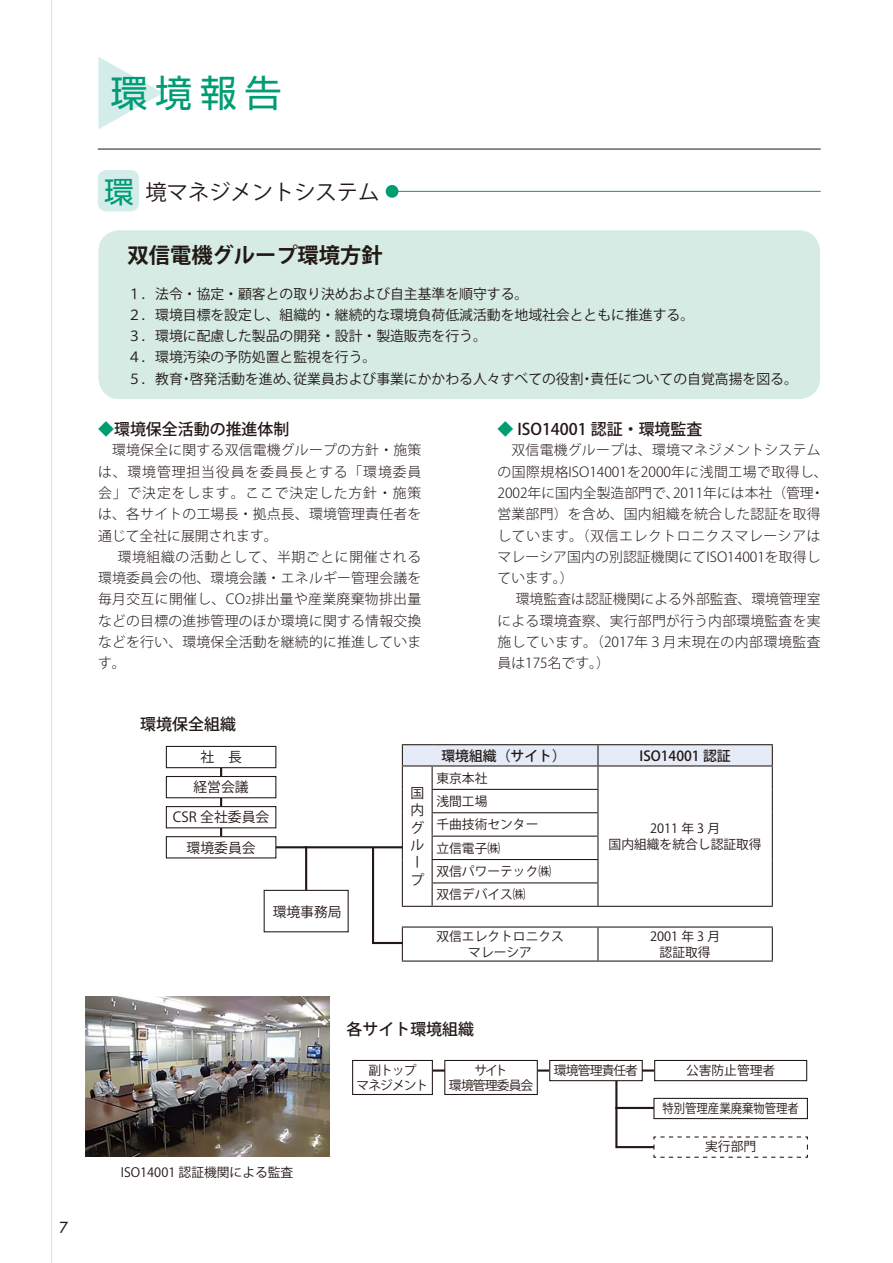
<style>
.page{position:relative;width:893px;height:1263px;background:#fff}
.page>*{position:absolute;margin:0;border:0;box-sizing:border-box;transform-origin:0 0}
.t1{font:37.2px "Shin Go Pro";color:#009c74}
.t2{font:700 21.3px "Koz Go Pro";color:#221815}
.t3{font:21.3px "Koz Go Pro";color:#221815}
.t4{font:500 15.9px "Koz Go Pro";color:#221815}
.t5{font:500 14.85px "Futura Std";color:#221815}
.t6{font:300 13.8px/21.3px "Koz Go Pro";letter-spacing:.02em;color:#221815}
.t7{font:13.8px/17.2px "Koz Go Pro";color:#221815}
.t8{font:500 13.8px "Koz Go Pro";color:#221815}
.t9{font:12.75px/23.4px "Koz Go Pro";color:#221815;text-align:center}
.t10{font:12.75px "Koz Go Pro";color:#221815;scale:.89 1}
.t11{font:12.75px/14.9px "Koz Go Pro";letter-spacing:-.075em;color:#221815;text-align:center}
.t12{font:12.75px/14.9px "Koz Go Pro";letter-spacing:-.07em;color:#221815;text-align:center}
.t13{font:12.75px "Koz Go Pro";letter-spacing:-.065em;color:#221815}
.s1{font-family:"Shin Go Pro";font-size:29.7px;color:#009c74}
.s2{color:#009c74}
.s3{font-size:10.65px}
</style>
<div class="page">
<div style="left:98px;top:170px;width:41px;height:41px;background:#d4ecea;border-radius:9px"></div>
<svg style="left:98px;top:57px;width:65px;height:72px"></svg>
<hr style="left:51px;top:0;width:1px;height:1263px;background:#d4ecea">
<div style="left:98px;top:230px;width:722px;height:169px;background:#d5ebe3;border-radius:21px"></div>
<hr style="left:220px;top:759px;width:2px;height:88px;background:#221815">
<img style="left:85px;top:997px;width:244px;height:160px">
<hr style="left:252px;top:846px;width:165px;height:2px;background:#221815">
<div style="left:166px;top:746px;width:110px;height:22px;background:#fff"></div>
<div style="left:166px;top:746px;width:110px;height:22px;border:1px solid #221815"></div>
<div style="left:166px;top:776px;width:110px;height:22px;background:#fff"></div>
<div style="left:166px;top:776px;width:110px;height:22px;border:1px solid #221815"></div>
<div style="left:166px;top:806px;width:110px;height:22px;background:#fff"></div>
<div style="left:166px;top:806px;width:110px;height:22px;border:1px solid #221815"></div>
<div style="left:166px;top:837px;width:110px;height:21px;background:#fff"></div>
<div style="left:166px;top:836px;width:110px;height:22px;border:1px solid #221815"></div>
<hr style="left:425px;top:1069px;width:237px;height:2px;background:#221815">
<div style="left:654px;top:1060px;width:153px;height:21px;border:1px solid #221815"></div>
<svg style="left:614px;top:1068px;width:194px;height:90px"></svg>
<div style="left:353px;top:1060px;width:79px;height:34px;background:#fff"></div>
<div style="left:352px;top:1060px;width:81px;height:35px;border:1px solid #221815"></div>
<div style="left:445px;top:1060px;width:92px;height:34px;background:#fff"></div>
<div style="left:444px;top:1060px;width:94px;height:35px;border:1px solid #221815"></div>
<div style="left:550px;top:1060px;width:92px;height:21px;background:#fff"></div>
<div style="left:549px;top:1060px;width:94px;height:21px;border:1px solid #221815"></div>
<hr style="left:402px;top:744px;width:30px;height:1px;background:#221815">
<hr style="left:432px;top:744px;width:166px;height:1px;background:#221815">
<hr style="left:598px;top:744px;width:175px;height:1px;background:#221815">
<hr style="left:305px;top:846px;width:2px;height:56px;background:#221815">
<div style="left:264px;top:890px;width:84px;height:42px;background:#fff"></div>
<div style="left:264px;top:890px;width:85px;height:42px;border:1px solid #221815"></div>
<hr style="left:392px;top:191px;width:429px;height:1px;background:#009c74">
<div style="left:386px;top:185px;width:12px;height:13px;background:#009c74;border-radius:50%"></div>
<hr style="left:98px;top:149px;width:723px;height:1px;background:#221815">
<svg style="left:371px;top:745px;width:402px;height:216px"></svg>
<hr style="left:402px;top:926px;width:196px;height:1px;background:#221815">
<hr style="left:402px;top:927px;width:1px;height:33px;background:#221815">
<hr style="left:598px;top:926px;width:175px;height:1px;background:#221815">
<hr style="left:597px;top:927px;width:1px;height:33px;background:#221815">
<hr style="left:772px;top:927px;width:1px;height:33px;background:#221815">
<hr style="left:402px;top:960px;width:196px;height:1px;background:#221815">
<hr style="left:598px;top:960px;width:175px;height:1px;background:#221815">
<p class="t5" style="left:60px;top:1218px;width:10px">7</p>
<h1 class="t1" style="left:111px;top:62px;width:173px">環境報告</h1>
<h2 class="t3" style="left:104px;top:178px;width:277px"><span class="s1">環</span>境マネジメントシステム</h2>
<h2 class="t2" style="left:128px;top:241px;width:257px">双信電機グループ環境方針</h2>
<p class="t7" style="left:128px;top:283px;width:672px;line-height:21.3px">１．法令・協定・顧客との取り決めおよび自主基準を順守する。<br>２．環境目標を設定し、組織的・継続的な環境負荷低減活動を地域社会とともに推進する。<br>３．環境に配慮した製品の開発・設計・製造販売を行う。<br>４．環境汚染の予防処置と監視を行う。<br>５．教育・啓発活動を進め、従業員および事業にかかわる人々すべての役割・責任についての自覚高揚を図る。</p>
<p class="t4" style="left:98px;top:419px;width:193px"><span class="s2">◆</span>環境保全活動の推進体制</p>
<p class="t6" style="left:98px;top:440px;width:325px">　環境保全に関する双信電機グループの方針・施策は、環境管理担当役員を委員長とする「環境委員会」で決定をします。ここで決定した方針・施策は、各サイトの工場長・拠点長、環境管理責任者を通じて全社に展開されます。<br>　 環境組織の活動として、半期ごとに開催される環境委員会の他、環境会議・エネルギー管理会議を毎月交互に開催し、CO<span class="s3">2</span>排出量や産業廃棄物排出量などの目標の進捗管理のほか環境に関する情報交換などを行い、環境保全活動を継続的に推進しています。</p>
<p class="t4" style="left:497px;top:419px;width:206px"><span class="s2">◆</span> ISO14001 認証・環境監査</p>
<p class="t6" style="left:497px;top:440px;width:332px">　双信電機グループは、環境マネジメントシステムの国際規格ISO14001を2000年に浅間工場で取得し、<br>2002年に国内全製造部門で、2011年には本社（管理・営業部門）を含め、国内組織を統合した認証を取得しています。（双信エレクトロニクスマレーシアはマレーシア国内の別認証機関にてISO14001を取得しています。）　<br>　 環境監査は認証機関による外部監査、環境管理室による環境査察、実行部門が行う内部環境監査を実施しています。（2017年３月末現在の内部環境監査員は175名です。）</p>
<p class="t4" style="left:140px;top:713px;width:97px">環境保全組織</p>
<p class="t7" style="left:173px;top:742px;width:98px;line-height:30.2px;text-align:center">社　長<br>経営会議<br>CSR 全社委員会環境委員会</p>
<p class="t7" style="left:273px;top:903px;width:71px">環境事務局</p>
<p class="t7" style="left:410px;top:785px;width:15px">国内グループ</p>
<p class="t8" style="left:441px;top:747px;width:126px">環境組織（サイト）</p>
<p class="t8" style="left:639px;top:747px;width:93px">ISO14001 認証</p>
<p class="t9" style="left:436px;top:766px;width:53px">東京本社</p>
<p class="t9" style="left:436px;top:790px;width:116px;text-align:left">浅間工場<br>千曲技術センター立信電子㈱<br>双信パワーテック㈱双信デバイス㈱</p>
<p class="t9" style="left:609px;top:821px;width:155px;line-height:15.9px">2011 年 3 月<br>国内組織を統合し認証取得</p>
<p class="t9" style="left:436px;top:929px;width:129px;line-height:15.9px">双信エレクトロニクスマレーシア</p>
<p class="t9" style="left:650px;top:929px;width:72px;line-height:15.9px">2001 年 3 月認証取得</p>
<p class="t9" style="left:121px;top:1160px;width:174px">ISO14001 認証機関による監査</p>
<p class="t4" style="left:347px;top:1018px;width:129px">各サイト環境組織</p>
<p class="t11" style="left:357px;top:1063px;width:73px">副トップ<br>マネジメント</p>
<p class="t12" style="left:449px;top:1063px;width:86px">サイト<br>環境管理委員会</p>
<p class="t13" style="left:554px;top:1062px;width:86px">環境管理責任者</p>
<p class="t9" style="left:686px;top:1059px;width:91px">公害防止管理者</p>
<p class="t10" style="left:663px;top:1100px;width:155px">特別管理産業廃棄物管理者</p>
<p class="t9" style="left:705px;top:1135px;width:53px">実行部門</p>
</div>
